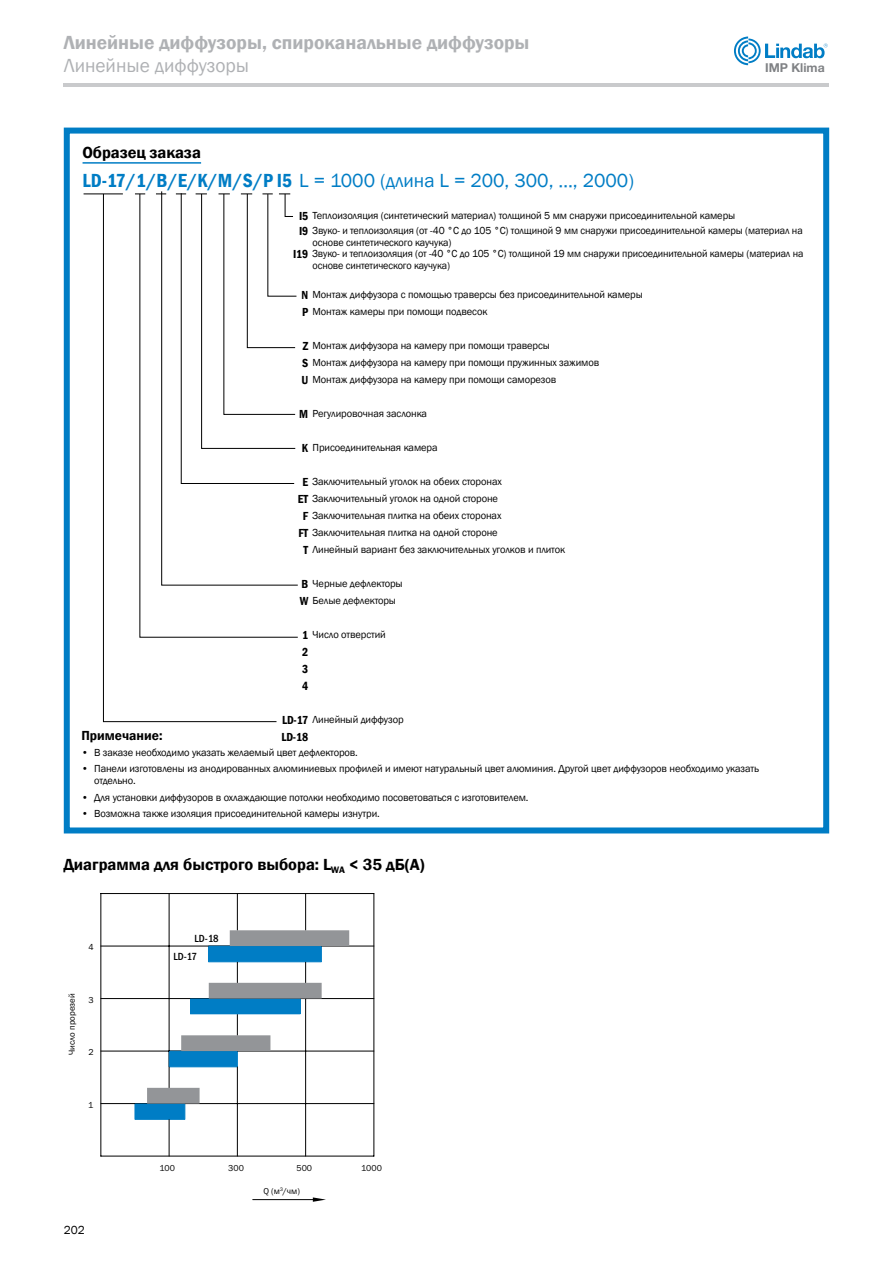
<style>
.page{position:relative;width:893px;height:1263px;background:#fff}
.page>*{position:absolute;margin:0;border:0;box-sizing:border-box;transform-origin:0 0}
.t1{font:19.5px "Franklin Gothic";color:#007dc5}
.t2{font:600 19.5px "Franklin Gothic";color:#afb1b4}
.t3{font:19.5px "Franklin Gothic";color:#afb1b4}
.t4{font:600 16.5px "Franklin Gothic";color:#000}
.t5{font:600 13.5px "Franklin Gothic";color:#000}
.t6{font:700 12.3px "Helvetica Neue LT Pro";color:#808285}
.t7{font:600 condensed 12px/17px "Franklin Gothic";color:#000;text-align:justify}
.t8{font:12px "Franklin Gothic";color:#000}
.t9{font:500 condensed 10.65px "Franklin Gothic";letter-spacing:-.01em;color:#000}
.t10{font:10.5px/17px "Franklin Gothic";letter-spacing:-.01em;color:#000}
.t11{font:8.85px "Franklin Gothic";color:#000}
.s1{font-weight:600;font-stretch:condensed}
.s2{font-weight:600;font-stretch:condensed;font-size:12px}
</style>
<div class="page">
<hr style="left:253px;top:1199px;width:60px;height:1px;background:#000">
<svg style="left:313px;top:1197px;width:13px;height:5px"></svg>
<hr style="left:101px;top:893px;width:1px;height:263px;background:#000">
<hr style="left:374px;top:893px;width:1px;height:263px;background:#000">
<hr style="left:101px;top:1156px;width:273px;height:1px;background:#000">
<hr style="left:101px;top:893px;width:273px;height:1px;background:#000">
<hr style="left:169px;top:893px;width:1px;height:195px;background:#000">
<hr style="left:169px;top:1119px;width:1px;height:37px;background:#000">
<hr style="left:305px;top:893px;width:1px;height:37px;background:#000">
<hr style="left:305px;top:998px;width:1px;height:158px;background:#000">
<hr style="left:237px;top:893px;width:1px;height:37px;background:#000">
<hr style="left:237px;top:1067px;width:1px;height:89px;background:#000">
<hr style="left:101px;top:1103px;width:273px;height:1px;background:#000">
<hr style="left:101px;top:998px;width:273px;height:1px;background:#000">
<hr style="left:101px;top:946px;width:273px;height:1px;background:#000">
<hr style="left:101px;top:1051px;width:273px;height:1px;background:#000">
<svg style="left:134px;top:930px;width:215px;height:190px"></svg>
<hr style="left:83px;top:162px;width:118px;height:2px;background:#007dc5">
<div style="left:64px;top:128px;width:765px;height:705px;border:6px solid #007dc5"></div>
<svg style="left:103px;top:193px;width:174px;height:529px"></svg>
<svg style="left:139px;top:193px;width:159px;height:445px"></svg>
<svg style="left:161px;top:191px;width:137px;height:395px"></svg>
<svg style="left:176px;top:192px;width:121px;height:292px"></svg>
<hr style="left:84px;top:194px;width:39px;height:1px;background:#000">
<hr style="left:64px;top:83px;width:765px;height:3px;background:#c9cacc">
<svg style="left:734px;top:37px;width:94px;height:28px"></svg>
<h1 class="t2" style="left:64px;top:30px;width:467px">Линейные диффузоры, спироканальные диффузоры</h1>
<h1 class="t3" style="left:64px;top:54px;width:187px">Линейные диффузоры</h1>
<h2 class="t4" style="left:83px;top:142px;width:120px">Образец заказа</h2>
<h1 class="t1" style="left:82px;top:168px;width:553px"><span class="s1">LD-17/1/B/E/K/M/S/P I5</span> L = 1000 (длина L = 200, 300, …, 2000)</h1>
<p class="t6" style="left:765px;top:60px;width:61px">IMP Klima</p>
<p class="t10" style="left:299px;top:208px;width:505px;line-height:14.9px"><span class="s2">I5</span> Теплоизоляция (синтетический материал) толщиной 5 мм снаружи присоединительной камеры<br><span class="s2">I9</span> Звуко- и теплоизоляция (от -40 °С до 105 °С) толщиной 9 мм снаружи присоединительной камеры (материал на</p>
<p class="t10" style="left:313px;top:234px;width:140px">основе синтетического каучука)</p>
<p class="t10" style="left:293px;top:245px;width:512px"><span class="s2">I19</span> Звуко- и теплоизоляция (от -40 °С до 105 °С) толщиной 19 мм снаружи присоединительной камеры (материал на</p>
<p class="t10" style="left:313px;top:257px;width:139px">основе синтетического каучука)</p>
<p class="t10" style="left:302px;top:286px;width:343px"><span class="s2">N</span> Монтаж диффузора с помощью траверсы без присоединительной камеры<br><span class="s2">P</span> Монтаж камеры при помощи подвесок</p>
<p class="t10" style="left:301px;top:337px;width:299px"><span class="s2">Z</span> Монтаж диффузора на камеру при помощи траверсы<br><span class="s2">S</span> Монтаж диффузора на камеру при помощи пружинных зажимов<br><span class="s2">U</span> Монтаж диффузора на камеру при помощи саморезов</p>
<p class="t10" style="left:299px;top:405px;width:129px"><span class="s2">M</span> Регулировочная заслонка</p>
<p class="t10" style="left:302px;top:439px;width:137px"><span class="s2">K</span> Присоединительная камера</p>
<p class="t10" style="left:303px;top:473px;width:201px"><span class="s2">E</span> Заключительный уголок на обеих сторонах</p>
<p class="t10" style="left:298px;top:490px;width:202px"><span class="s2">ET</span> Заключительный уголок на одной стороне</p>
<p class="t10" style="left:303px;top:507px;width:200px"><span class="s2">F</span> Заключительная плитка на обеих сторонах</p>
<p class="t10" style="left:298px;top:524px;width:201px"><span class="s2">FT</span> Заключительная плитка на одной стороне</p>
<p class="t10" style="left:304px;top:541px;width:263px"><span class="s2">T</span> Линейный вариант без заключительных уголков и плиток</p>
<p class="t10" style="left:300px;top:575px;width:105px"><span class="s2">B</span> Черные дефлекторы<br><span class="s2">W</span> Белые дефлекторы</p>
<p class="t10" style="left:302px;top:626px;width:85px"><span class="s2">1</span> Число отверстий</p>
<p class="t7" style="left:302px;top:643px;width:8px">2<br>3<br>4</p>
<p class="t10" style="left:282px;top:711px;width:123px"><span class="s2">LD-17</span> Линейный диффузор</p>
<p class="t7" style="left:281px;top:728px;width:28px">LD-18</p>
<p class="t5" style="left:81px;top:727px;width:83px">Примечание:</p>
<p class="t10" style="left:81px;top:744px;width:278px">• В заказе необходимо указать желаемый цвет дефлекторов.</p>
<p class="t10" style="left:94px;top:763px;width:666px;line-height:12px;text-indent:-13px">• Панели изготовлены из анодированных алюминиевых профилей и имеют натуральный цвет алюминия. Другой цвет диффузоров необходимо указать отдельно.</p>
<p class="t10" style="left:81px;top:789px;width:449px">• Для установки диффузоров в охлаждающие потолки необходимо посоветоваться с изготовителем.</p>
<p class="t10" style="left:81px;top:805px;width:300px">• Возможна также изоляция присоединительной камеры изнутри.</p>
<h2 class="t4" style="left:64px;top:854px;width:362px">Диаграмма для быстрого выбора: L<sub>WA</sub> &lt; 35 дБ(A)</h2>
<p class="t11" style="left:89px;top:942px;width:7px">4</p>
<p class="t11" style="left:66px;top:1055px;width:63px;rotate:-90deg">Число прорезей</p>
<p class="t11" style="left:88px;top:994px;width:7px">3</p>
<p class="t11" style="left:89px;top:1047px;width:7px">2</p>
<p class="t11" style="left:88px;top:1099px;width:7px">1</p>
<p class="t8" style="left:64px;top:1223px;width:23px">202</p>
<p class="t9" style="left:194px;top:931px;width:26px">LD-18</p>
<p class="t9" style="left:173px;top:949px;width:25px">LD-17</p>
<p class="t11" style="left:160px;top:1162px;width:17px">100</p>
<p class="t11" style="left:228px;top:1162px;width:17px">300</p>
<p class="t11" style="left:296px;top:1162px;width:17px">500</p>
<p class="t11" style="left:361px;top:1162px;width:22px">1000</p>
<p class="t11" style="left:263px;top:1185px;width:38px">Q (м<sup>З</sup>/чм)</p>
</div>
